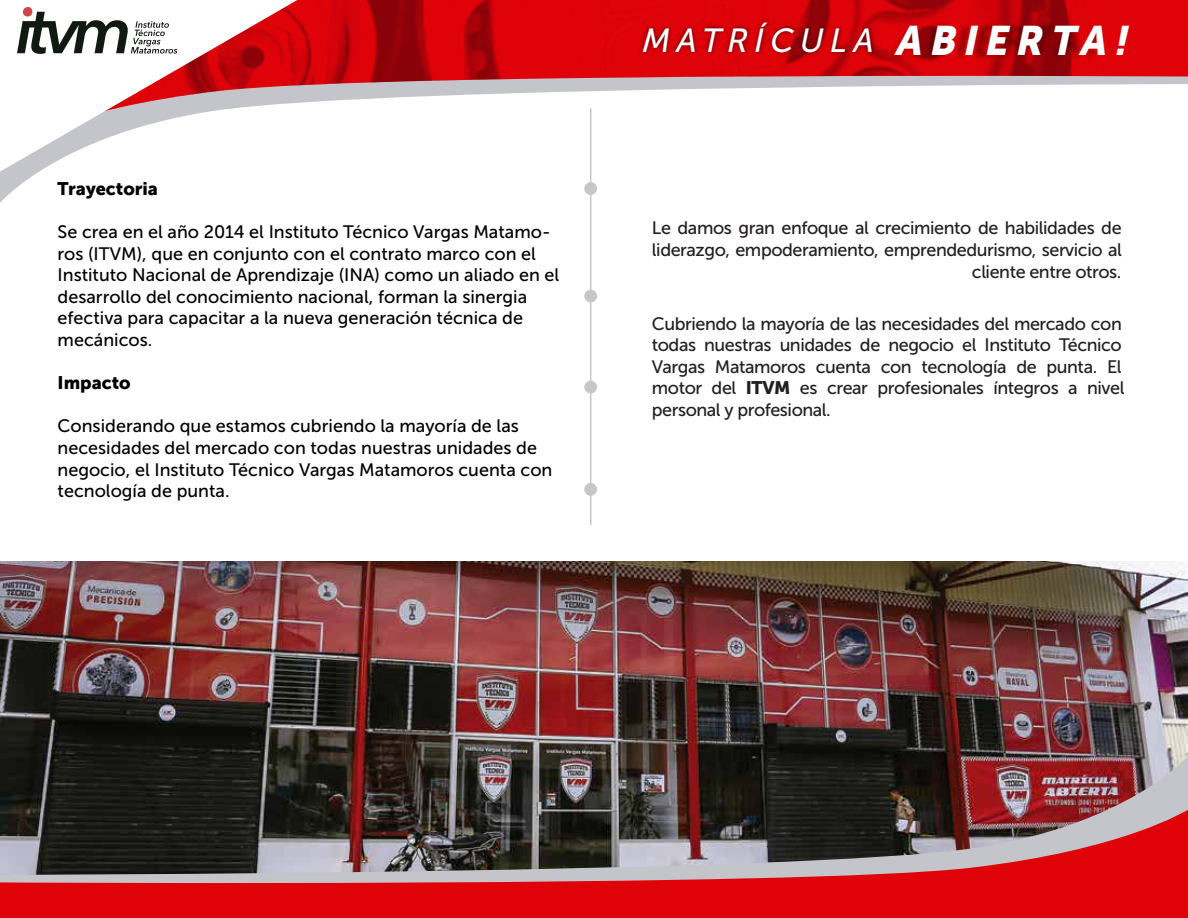
<style>
.page{position:relative;width:1188px;height:918px;background:#fff}
.page>*{position:absolute;margin:0;border:0;box-sizing:border-box;transform-origin:0 0}
.t1{font:italic 33.3px "Museo Sans 500";color:#fff}
.t2{font:18px/21.6px "Museo Sans 500";color:#020102}
.t3{font:18px/21.6px "Museo Sans 500";letter-spacing:-.025em;color:#231e1f}
.t4{font:18px "Museo Sans 900";color:#020102}
.s1{font-family:"Museo Sans 900";font-size:40.65px}
.s2{font-family:"Museo Sans 900"}
</style>
<div class="page">
<img style="left:0;top:561px;width:1188px;height:195px">
<img style="left:297px;top:0;width:891px;height:149px">
<img style="left:0;top:756px;width:1188px;height:54px">
<svg style="left:0;top:810px;width:1188px;height:108px;background:#96393c"></svg>
<img style="left:632px;top:15px;width:251px;height:51px">
<img style="left:883px;top:12px;width:236px;height:62px">
<hr style="left:590px;top:108px;width:1px;height:417px;background:#c6c7c9">
<div style="left:584px;top:290px;width:13px;height:13px;background:#c6c7c9;border-radius:50%"></div>
<div style="left:584px;top:381px;width:13px;height:12px;background:#c6c7c9;border-radius:50%"></div>
<div style="left:617px;top:109px;width:362px;height:154px;background:#fff"></div>
<div style="left:584px;top:182px;width:13px;height:13px;background:#c6c7c9;border-radius:50%"></div>
<div style="left:584px;top:483px;width:13px;height:13px;background:#c6c7c9;border-radius:50%"></div>
<svg style="left:0;top:0;width:297px;height:172px"></svg>
<svg style="left:17px;top:7px;width:160px;height:47px"></svg>
<p class="t4" style="left:58px;top:178px;width:102px">Trayectoria</p>
<p class="t2" style="left:58px;top:221px;width:503px">Se crea en el año 2014 el Instituto Técnico Vargas Matamo&shy;ros (ITVM), que en conjunto con el contrato marco con el Instituto Nacional de Aprendizaje (INA) como un aliado en el desarrollo del conocimiento nacional, forman la sinergia efectiva para capacitar a la nueva generación técnica de mecánicos.</p>
<p class="t4" style="left:58px;top:373px;width:75px">Impacto</p>
<p class="t2" style="left:58px;top:416px;width:496px">Considerando que estamos cubriendo la mayoría de las necesidades del mercado con todas nuestras unidades de negocio, el Instituto Técnico Vargas Matamoros cuenta con tecnología de punta.</p>
<h1 class="t1" style="left:640px;top:22px;width:497px">MATRÍCULA <span class="s1">ABIERTA!</span></h1>
<p class="t3" style="left:652px;top:217px;width:471px;text-align:right">Le damos gran enfoque al crecimiento de habilidades de liderazgo, empoderamiento, emprendedurismo, servicio al cliente entre otros.</p>
<p class="t3" style="left:652px;top:313px;width:474px">Cubriendo la mayoría de las necesidades del mercado con todas nuestras unidades de negocio el Instituto Técnico Vargas Matamoros cuenta con tecnología de punta. El motor del <span class="s2">ITVM</span> es crear profesionales íntegros a nivel personal y profesional.</p>
</div>
